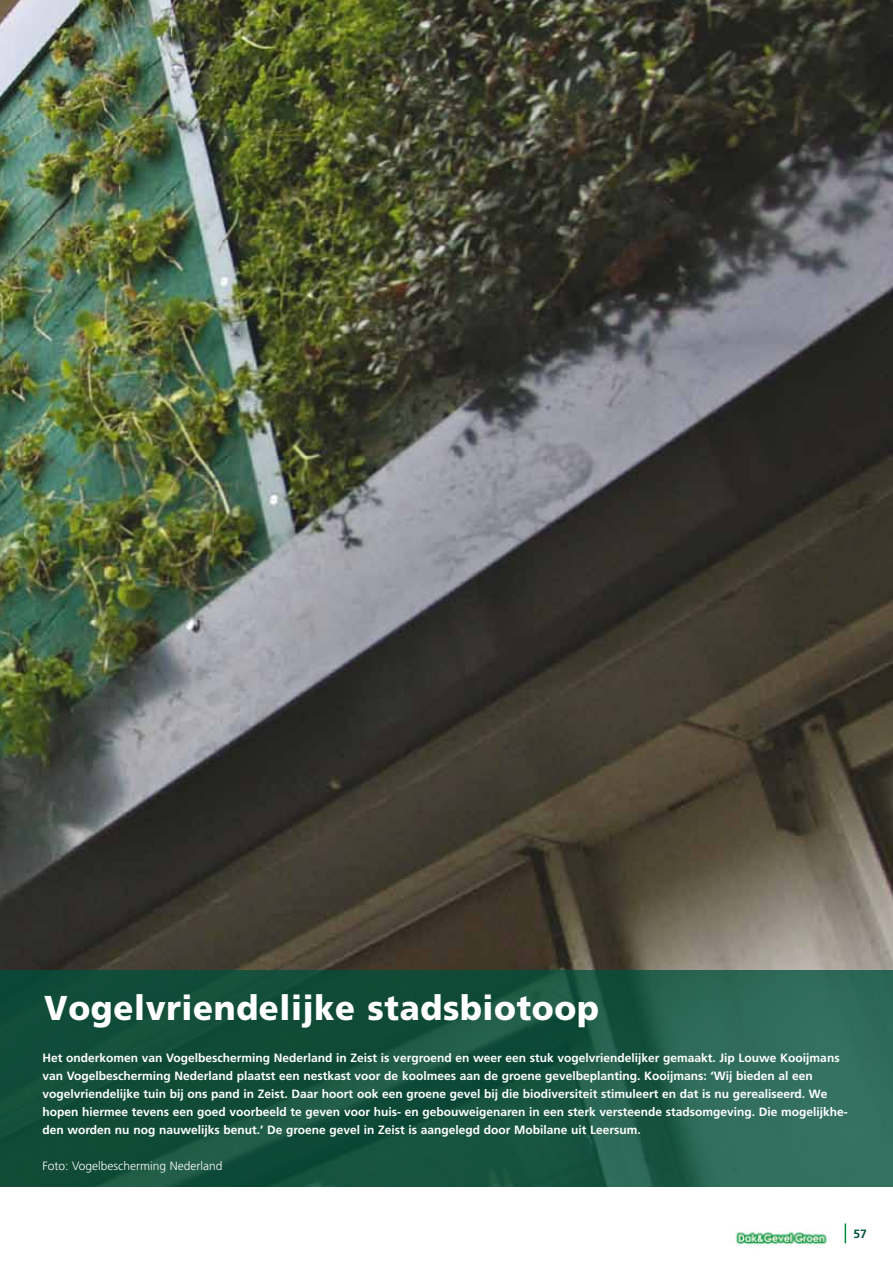
<style>
.page{position:relative;width:893px;height:1263px;background:#fff}
.page>*{position:absolute;margin:0;border:0;box-sizing:border-box;transform-origin:0 0}
.t1{font:900 34.5px "Frutiger";letter-spacing:.02em;color:#fff;scale:.95 1}
.t2{font:700 12px/18px "Frutiger";color:#fff}
.t3{font:300 12px "Frutiger";color:#fff}
.t4{font:700 12px "Frutiger";color:#00523c}
</style>
<div class="page">
<svg style="left:845px;top:1223px;width:1px;height:20px"></svg>
<img style="left:735px;top:1231px;width:92px;height:14px">
<img style="left:0;top:0;width:893px;height:1186px">
<svg style="left:1px;top:969px;width:892px;height:217px;background:#1b5743"></svg>
<h1 class="t1" style="left:44px;top:987px;width:586px">Vogelvriendelijke stadsbiotoop</h1>
<p class="t2" style="left:43px;top:1049px;width:807px">Het onderkomen van Vogelbescherming Nederland in Zeist is vergroend en weer een stuk vogelvriendelijker gemaakt. Jip Louwe Kooijmans van Vogelbescherming Nederland plaatst een nestkast voor de koolmees aan de groene gevelbeplanting. Kooijmans: ‘Wij bieden al een vogelvriendelijke tuin bij ons pand in Zeist. Daar hoort ook een groene gevel bij die biodiversiteit stimuleert en dat is nu gerealiseerd. We hopen hiermee tevens een goed voorbeeld te geven voor huis- en gebouweigenaren in een sterk versteende stadsomgeving. Die mogelijkhe&shy;den worden nu nog nauwelijks benut.’ De groene gevel in Zeist is aangelegd door Mobilane uit Leersum.</p>
<p class="t3" style="left:43px;top:1159px;width:182px">Foto: Vogelbescherming Nederland</p>
<p class="t4" style="left:853px;top:1227px;width:15px">57</p>
</div>
